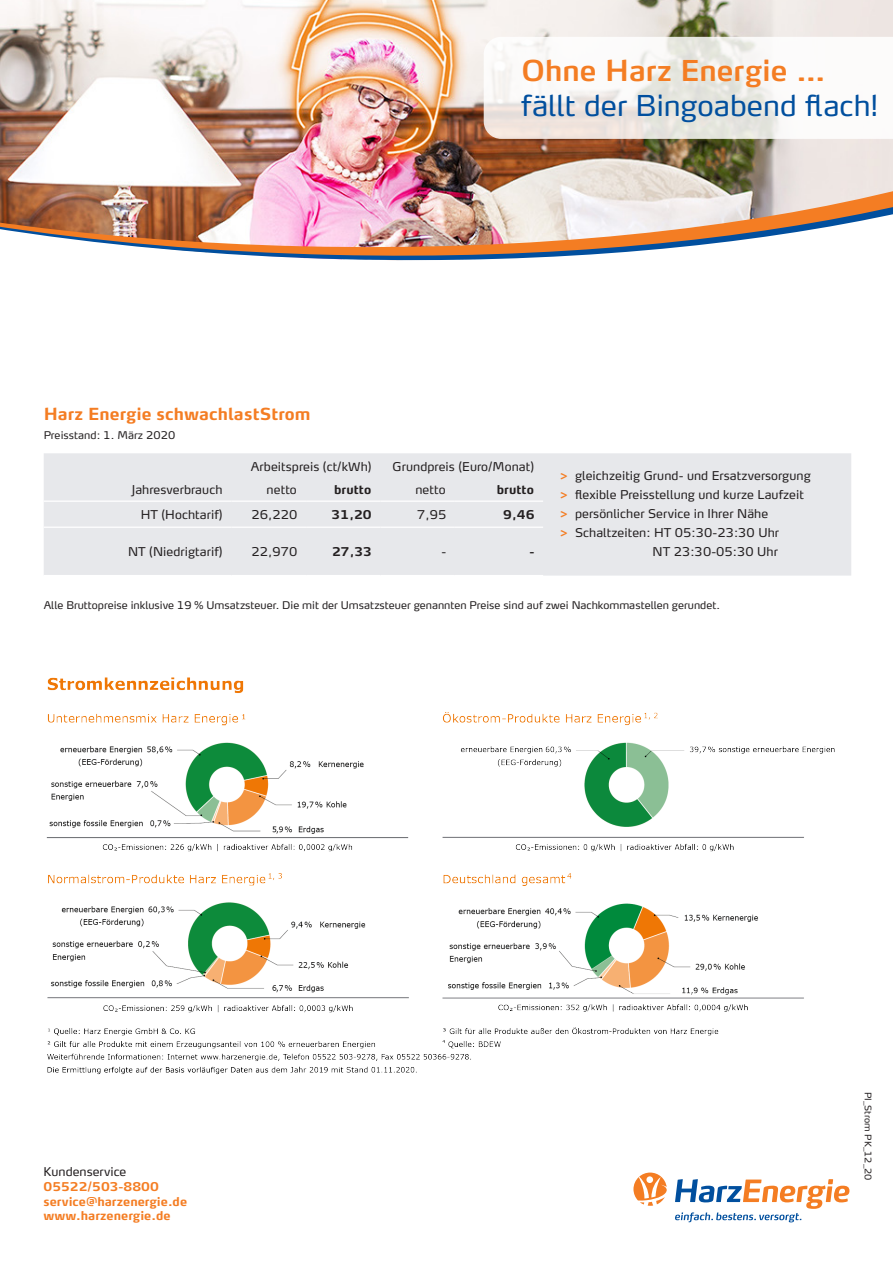
<style>
.page{position:relative;width:893px;height:1263px;background:#fff}
.page>*{position:absolute;margin:0;border:0;box-sizing:border-box;transform-origin:0 0}
.t1{font:28.5px "Max OT";color:#014f9e}
.t2{font:600 28.5px "Max OT";color:#f47d23}
._03_Grundtext{font:700 16.5px "Max OT";letter-spacing:.005em;color:#f47d23}
._03_Grundtext-2{font:12px/19.2px "Max OT";letter-spacing:.005em;color:#231f20}
._03_Grundtext_Tabell{font:12px "Max OT";letter-spacing:.005em;color:#231f20}
._04_Kontakt_02{font:700 12px/14.9px "Max OT";color:#f47d23}
._03_Grundtext_Tabell-2{font:700 12px "Max OT";letter-spacing:.005em;color:#231f20}
._03_Kontakt{font:12px "Max OT";color:#231f20}
._03_Grundtext-3{font:10.5px "Max OT";color:#231f20}
.t3{font:9px "Max OT";color:#231f20}
.s1{font-weight:700;color:#f47d23}
</style>
<div class="page">
<img style="left:0;top:0;width:893px;height:188px">
<img style="left:0;top:188px;width:893px;height:72px">
<svg style="left:484px;top:37px;width:409px;height:102px"></svg>
<svg style="left:675px;top:1179px;width:174px;height:43px"></svg>
<svg style="left:633px;top:1172px;width:34px;height:34px"></svg>
<img style="left:46px;top:677px;width:789px;height:398px">
<div style="left:44px;top:453px;width:807px;height:123px;background:#e7e8eb"></div>
<hr style="left:44px;top:500px;width:188px;height:2px;background:#fff">
<hr style="left:232px;top:500px;width:74px;height:2px;background:#fff">
<hr style="left:306px;top:500px;width:74px;height:2px;background:#fff">
<hr style="left:380px;top:500px;width:75px;height:2px;background:#fff">
<hr style="left:455px;top:500px;width:88px;height:2px;background:#fff">
<hr style="left:44px;top:527px;width:188px;height:1px;background:#fff">
<hr style="left:232px;top:527px;width:74px;height:1px;background:#fff">
<hr style="left:306px;top:527px;width:74px;height:1px;background:#fff">
<hr style="left:380px;top:527px;width:75px;height:1px;background:#fff">
<hr style="left:455px;top:527px;width:88px;height:1px;background:#fff">
<hr style="left:44px;top:575px;width:188px;height:1px;background:#fff">
<hr style="left:232px;top:575px;width:74px;height:1px;background:#fff">
<hr style="left:306px;top:575px;width:74px;height:1px;background:#fff">
<hr style="left:380px;top:575px;width:75px;height:1px;background:#fff">
<hr style="left:455px;top:575px;width:88px;height:1px;background:#fff">
<h1 class="t2" style="left:522px;top:53px;width:306px">Ohne Harz Energie …</h1>
<h1 class="t1" style="left:521px;top:88px;width:359px">fällt der Bingoabend flach!</h1>
<p class="_03_Grundtext" style="left:44px;top:403px;width:268px">Harz Energie schwachlastStrom</p>
<p class="_03_Grundtext-3" style="left:44px;top:428px;width:133px">Preisstand: 1. März 2020</p>
<p class="_03_Grundtext_Tabell" style="left:251px;top:459px;width:122px">Arbeitspreis (ct/kWh)</p>
<p class="_03_Grundtext_Tabell" style="left:393px;top:459px;width:143px">Grundpreis (Euro/Monat)</p>
<p class="_03_Grundtext_Tabell" style="left:132px;top:482px;width:92px">Jahresverbrauch</p>
<p class="_03_Grundtext_Tabell" style="left:267px;top:482px;width:32px">netto</p>
<p class="_03_Grundtext_Tabell-2" style="left:334px;top:482px;width:39px">brutto</p>
<p class="_03_Grundtext_Tabell" style="left:415px;top:482px;width:32px">netto</p>
<p class="_03_Grundtext_Tabell-2" style="left:497px;top:482px;width:39px">brutto</p>
<p class="_03_Grundtext_Tabell" style="left:141px;top:507px;width:84px">HT (Hochtarif)</p>
<p class="_03_Grundtext_Tabell" style="left:251px;top:507px;width:47px">26,220</p>
<p class="_03_Grundtext_Tabell-2" style="left:332px;top:507px;width:42px">31,20</p>
<p class="_03_Grundtext_Tabell" style="left:417px;top:507px;width:31px">7,95</p>
<p class="_03_Grundtext_Tabell-2" style="left:503px;top:507px;width:33px">9,46</p>
<p class="_03_Grundtext_Tabell" style="left:128px;top:544px;width:96px">NT (Niedrigtarif)</p>
<p class="_03_Grundtext_Tabell" style="left:251px;top:544px;width:47px">22,970</p>
<p class="_03_Grundtext_Tabell-2" style="left:332px;top:544px;width:42px">27,33</p>
<p class="_03_Grundtext_Tabell" style="left:442px;top:544px;width:6px">-</p>
<p class="_03_Grundtext_Tabell-2" style="left:530px;top:544px;width:7px">-</p>
<p class="_03_Grundtext-2" style="left:560px;top:466px;width:252px"><span class="s1">&gt;</span> gleichzeitig Grund- und Ersatzversorgung <span class="s1">&gt;</span> flexible Preisstellung und kurze Laufzeit</p>
<p class="_03_Grundtext-2" style="left:560px;top:504px;width:210px"><span class="s1">&gt;</span> persönlicher Service in Ihrer Nähe</p>
<p class="_03_Grundtext-2" style="left:560px;top:523px;width:220px"><span class="s1">&gt;</span> Schaltzeiten: HT 05:30-23:30 Uhr</p>
<p class="_03_Grundtext-2" style="left:652px;top:542px;width:127px">NT 23:30-05:30 Uhr</p>
<p class="_03_Grundtext-3" style="left:44px;top:599px;width:678px">Alle Bruttopreise inklusive 19 % Umsatzsteuer. Die mit der Umsatzsteuer genannten Preise sind auf zwei Nachkommastellen gerundet.</p>
<p class="_03_Kontakt" style="left:44px;top:1164px;width:84px">Kundenservice</p>
<p class="_04_Kontakt_02" style="left:44px;top:1179px;width:117px">05522/503-8800</p>
<p class="_04_Kontakt_02" style="left:44px;top:1194px;width:145px">service@harzenergie.de www.harzenergie.de</p>
<p class="t3" style="left:874px;top:1092px;width:90px;rotate:90deg">PI_Strom PK_12_20</p>
</div>
